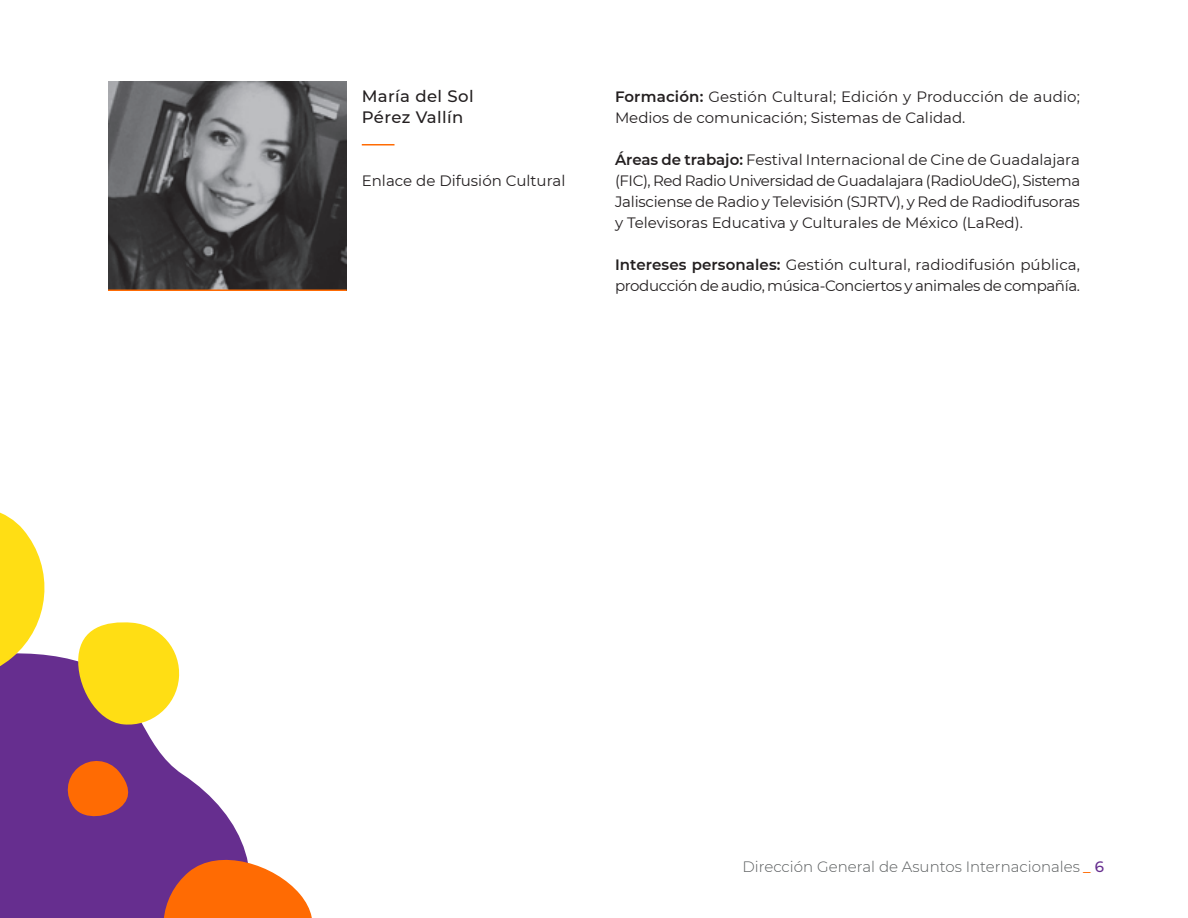
<style>
.page{position:relative;width:1188px;height:918px;background:#fff}
.page>*{position:absolute;margin:0;border:0;box-sizing:border-box;transform-origin:0 0}
.Nombre_funcionarix{font:500 16.5px/21px "Montserrat";letter-spacing:.025em;color:#231f20}
.Cuerpo_de_texto{font:15px/21px "Montserrat";color:#231f20}
.Cuerpo_de_texto-2{font:15px/21px "Montserrat";letter-spacing:-.025em;color:#231f20}
.t1{font:300 15px "Montserrat";color:#585b5c}
.Cuerpo_de_texto_-_Co{font:15px "Montserrat";color:#231f20}
.s1{font-weight:600}
.s2{font-weight:500;color:#ff6b03}
.s3{font-weight:500;color:#662e8f}
</style>
<div class="page">
<img style="left:108px;top:81px;width:239px;height:209px">
<hr style="left:108px;top:290px;width:239px;height:1px;background:#ff6b03">
<hr style="left:362px;top:144px;width:32px;height:2px;background:#ff6b03">
<svg style="left:0;top:656px;width:244px;height:262px;fill:#662e8f"></svg>
<svg style="left:64px;top:758px;width:69px;height:62px;background:#c2523a"></svg>
<svg style="left:155px;top:847px;width:157px;height:71px"></svg>
<svg style="left:76px;top:622px;width:105px;height:105px"></svg>
<svg style="left:0;top:512px;width:55px;height:178px"></svg>
<p class="Nombre_funcionarix" style="left:362px;top:85px;width:113px">María del Sol<br>Pérez Vallín</p>
<p class="Cuerpo_de_texto_-_Co" style="left:362px;top:170px;width:205px">Enlace de Difusión Cultural</p>
<p class="Cuerpo_de_texto" style="left:615px;top:86px;width:466px"><span class="s1">Formación:</span> Gestión Cultural; Edición y Producción de audio;<br>Medios de comunicación; Sistemas de Calidad.</p>
<p class="Cuerpo_de_texto" style="left:615px;top:149px;width:467px;text-align:justify"><span class="s1">Áreas de trabajo:</span> Festival Internacional de Cine de Guadalajara (FIC), Red Radio Universidad de Guadalajara (RadioUdeG), Sistema Jalisciense de Radio y Televisión (SJRTV), y Red de Radiodifusoras y Televisoras Educativa y Culturales de México (LaRed).</p>
<p class="Cuerpo_de_texto-2" style="left:615px;top:254px;width:467px"><span class="s1">Intereses personales:</span> Gestión cultural, radiodifusión pública, producción de audio, música-Conciertos y animales de compañía.</p>
<p class="t1" style="left:743px;top:857px;width:363px">Dirección General de Asuntos Internacionales <span class="s2">_</span> <span class="s3">6</span></p>
</div>
